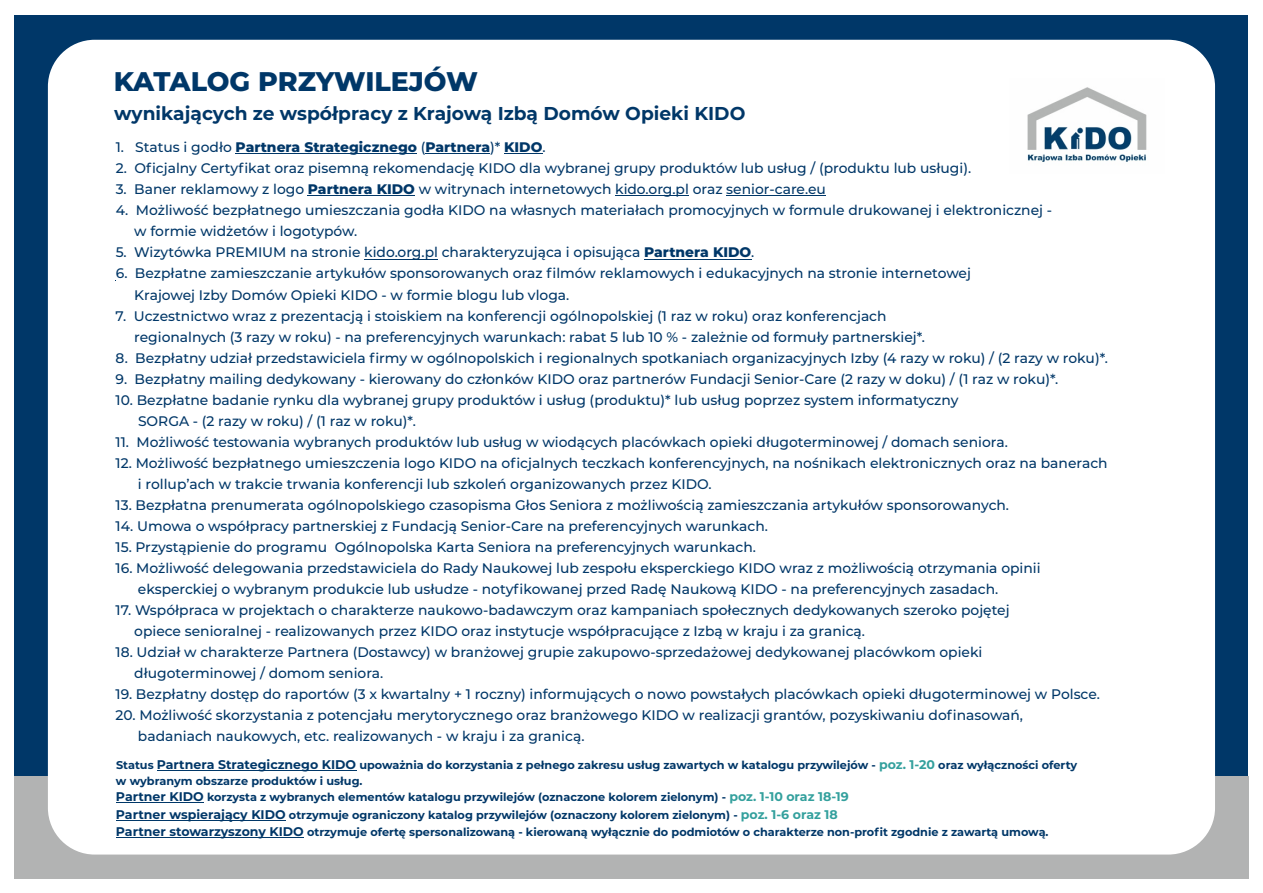
<style>
.page{position:relative;width:1263px;height:893px;background:#fff}
.page>*{position:absolute;margin:0;border:0;box-sizing:border-box;transform-origin:0 0}
.t1{font:800 26.85px "Montserrat";letter-spacing:-.005em;color:#003768}
.t2{font:700 18.6px "Montserrat";color:#003768}
.t3{font:500 13.8px/21px "Montserrat";color:#003768}
.t4{font:800 13.8px "Montserrat";color:#003768}
.t5{font:700 11.25px/17.4px "Montserrat";color:#003768}
.s1{font-weight:500}
.s2{font-weight:800}
.s3{font-size:12.6px}
.s4{font-size:12.6px;color:#33a09d}
</style>
<div class="page">
<div style="left:15px;top:16px;width:1233px;height:863px;background:#003768"></div>
<div style="left:15px;top:776px;width:1233px;height:103px;background:#b2b3b3"></div>
<div style="left:48px;top:40px;width:1167px;height:814px;background:#fff;border-radius:47px"></div>
<img style="left:1027px;top:87px;width:120px;height:75px">
<hr style="left:236px;top:154px;width:181px;height:1px;background:#003768">
<hr style="left:425px;top:154px;width:65px;height:1px;background:#003768">
<hr style="left:504px;top:154px;width:38px;height:1px;background:#003768">
<hr style="left:308px;top:196px;width:107px;height:1px;background:#003768">
<hr style="left:615px;top:196px;width:74px;height:1px;background:#003768">
<hr style="left:726px;top:196px;width:100px;height:1px;background:#003768">
<hr style="left:364px;top:259px;width:74px;height:1px;background:#003768">
<hr style="left:644px;top:259px;width:107px;height:1px;background:#003768">
<hr style="left:157px;top:770px;width:199px;height:1px;background:#003768">
<hr style="left:116px;top:803px;width:88px;height:1px;background:#003768">
<hr style="left:116px;top:820px;width:170px;height:1px;background:#003768">
<hr style="left:116px;top:837px;width:188px;height:1px;background:#003768">
<h1 class="t1" style="left:114px;top:65px;width:366px">KATALOG PRZYWILEJÓW</h1>
<h2 class="t2" style="left:114px;top:102px;width:633px">wynikających ze współpracy z Krajową Izbą Domów Opieki KIDO</h2>
<p class="t4" style="left:116px;top:139px;width:431px"><span class="s1">1. Status i godło</span> Partnera Strategicznego <span class="s1">(</span>Partnera<span class="s1">)*</span> KIDO<span class="s1">.</span></p>
<p class="t3" style="left:116px;top:158px;width:857px">2. Oficjalny Certyfikat oraz pisemną rekomendację KIDO dla wybranej grupy produktów lub usług / (produktu lub usługi).</p>
<p class="t3" style="left:116px;top:179px;width:712px">3. Baner reklamowy z logo <span class="s2">Partnera KIDO</span> w witrynach internetowych kido.org.pl oraz senior-care.eu</p>
<p class="t3" style="left:134px;top:200px;width:919px;text-indent:-19px">4. Możliwość bezpłatnego umieszczania godła KIDO na własnych materiałach promocyjnych w formule drukowanej i elektronicznej - w formie widżetów i logotypów.</p>
<p class="t3" style="left:116px;top:242px;width:640px">5. Wizytówka PREMIUM na stronie kido.org.pl charakteryzująca i opisująca <span class="s2">Partnera KIDO</span>.</p>
<p class="t3" style="left:134px;top:263px;width:838px;text-indent:-19px">6. Bezpłatne zamieszczanie artykułów sponsorowanych oraz filmów reklamowych i edukacyjnych na stronie internetowej<br>Krajowej Izby Domów Opieki KIDO - w formie blogu lub vloga.</p>
<p class="t3" style="left:134px;top:305px;width:792px;text-indent:-19px">7. Uczestnictwo wraz z prezentacją i stoiskiem na konferencji ogólnopolskiej (1 raz w roku) oraz konferencjach regionalnych (3 razy w roku) - na preferencyjnych warunkach: rabat 5 lub 10 % - zależnie od formuły partnerskiej*.</p>
<p class="t3" style="left:116px;top:347px;width:994px">8. Bezpłatny udział przedstawiciela firmy w ogólnopolskich i regionalnych spotkaniach organizacyjnych Izby (4 razy w roku) / (2 razy w roku)*.</p>
<p class="t3" style="left:116px;top:368px;width:944px">9. Bezpłatny mailing dedykowany - kierowany do członków KIDO oraz partnerów Fundacji Senior-Care (2 razy w doku) / (1 raz w roku)*.</p>
<p class="t3" style="left:138px;top:389px;width:822px;text-indent:-22px">10. Bezpłatne badanie rynku dla wybranej grupy produktów i usług (produktu)* lub usług poprzez system informatyczny<br>SORGA - (2 razy w roku) / (1 raz w roku)*.</p>
<p class="t3" style="left:116px;top:431px;width:894px">11. Możliwość testowania wybranych produktów lub usług w wiodących placówkach opieki długoterminowej / domach seniora.</p>
<p class="t3" style="left:138px;top:452px;width:971px;text-indent:-22px">12. Możliwość bezpłatnego umieszczenia logo KIDO na oficjalnych teczkach konferencyjnych, na nośnikach elektronicznych oraz na banerach i rollup’ach w trakcie trwania konferencji lub szkoleń organizowanych przez KIDO.</p>
<p class="t3" style="left:116px;top:494px;width:895px">13. Bezpłatna prenumerata ogólnopolskiego czasopisma Głos Seniora z możliwością zamieszczania artykułów sponsorowanych.</p>
<p class="t3" style="left:116px;top:515px;width:654px">14. Umowa o współpracy partnerskiej z Fundacją Senior-Care na preferencyjnych warunkach.</p>
<p class="t3" style="left:116px;top:536px;width:642px">15. Przystąpienie do programu Ogólnopolska Karta Seniora na preferencyjnych warunkach.</p>
<p class="t3" style="left:138px;top:557px;width:904px;text-indent:-22px">16. Możliwość delegowania przedstawiciela do Rady Naukowej lub zespołu eksperckiego KIDO wraz z możliwością otrzymania opinii eksperckiej o wybranym produkcie lub usłudze - notyfikowanej przed Radę Naukową KIDO - na preferencyjnych zasadach.</p>
<p class="t3" style="left:134px;top:599px;width:877px;text-indent:-19px">17. Współpraca w projektach o charakterze naukowo-badawczym oraz kampaniach społecznych dedykowanych szeroko pojętej opiece senioralnej - realizowanych przez KIDO oraz instytucje współpracujące z Izbą w kraju i za granicą.</p>
<p class="t3" style="left:134px;top:642px;width:850px;text-indent:-19px">18. Udział w charakterze Partnera (Dostawcy) w branżowej grupie zakupowo-sprzedażowej dedykowanej placówkom opieki długoterminowej / domom seniora.</p>
<p class="t3" style="left:116px;top:684px;width:986px">19. Bezpłatny dostęp do raportów (3 x kwartalny + 1 roczny) informujących o nowo powstałych placówkach opieki długoterminowej w Polsce.</p>
<p class="t3" style="left:138px;top:705px;width:887px;text-indent:-22px">20. Możliwość skorzystania z potencjału merytorycznego oraz branżowego KIDO w realizacji grantów, pozyskiwaniu dofinasowań, badaniach naukowych, etc. realizowanych - w kraju i za granicą.</p>
<p class="t5" style="left:116px;top:757px;width:963px;line-height:15.9px">Status <span class="s3">Partnera Strategicznego KIDO</span> upoważnia do korzystania z pełnego zakresu usług zawartych w katalogu przywilejów - <span class="s4">poz. 1-20</span> oraz wyłączności oferty w wybranym obszarze produktów i usług.</p>
<p class="t5" style="left:116px;top:789px;width:934px"><span class="s3">Partner KIDO</span> korzysta z wybranych elementów katalogu przywilejów (oznaczone kolorem zielonym) - <span class="s4">poz. 1-10 oraz 18-19<br></span><span class="s3">Partner wspierający KIDO</span> otrzymuje ograniczony katalog przywilejów (oznaczony kolorem zielonym) - <span class="s4">poz. 1-6 oraz 18<br></span><span class="s3">Partner stowarzyszony KIDO</span> otrzymuje ofertę spersonalizowaną - kierowaną wyłącznie do podmiotów o charakterze non-profit zgodnie z zawartą umową.</p>
</div>
